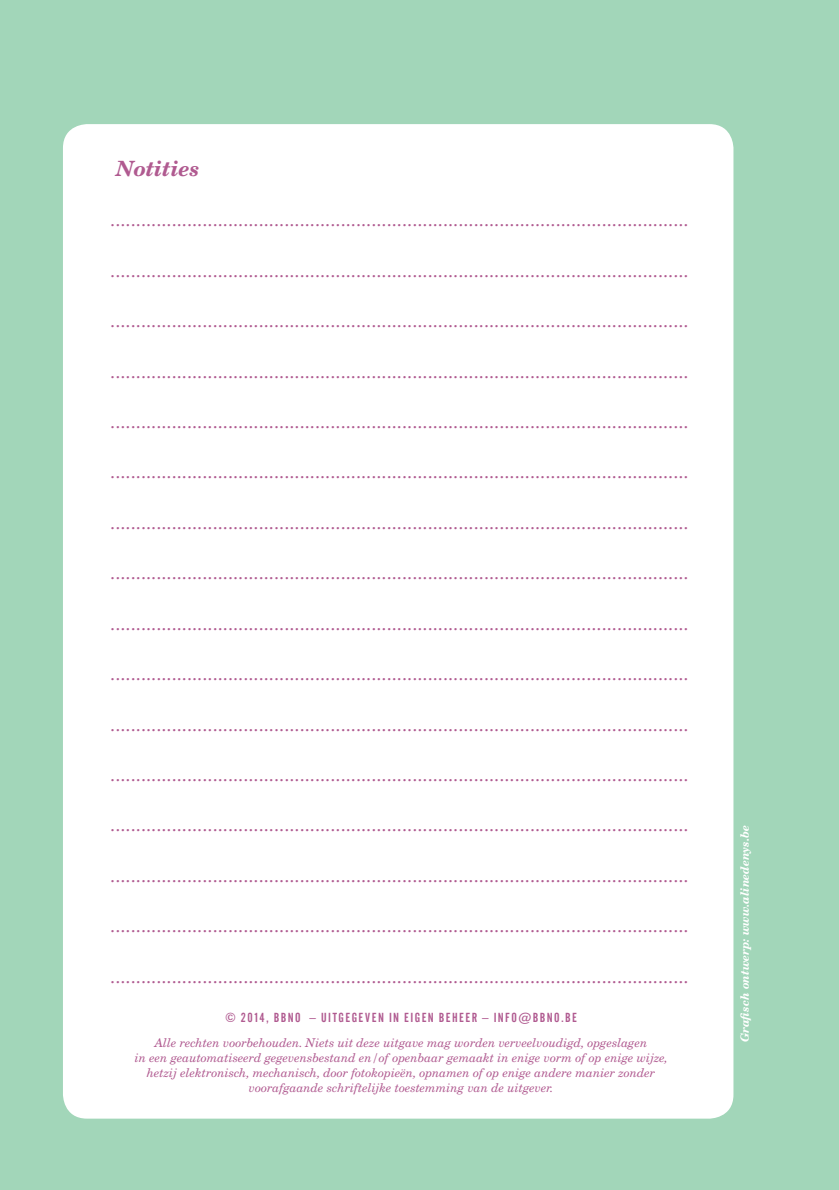
<style>
.page{position:relative;width:839px;height:1190px;background:#fff}
.page>*{position:absolute;margin:0;border:0;box-sizing:border-box;transform-origin:0 0}
.t1{font:italic 700 21px "New Century Schlbk";letter-spacing:-.005em;color:#b05a90}
.t2{font:18.4px "New Century Schlbk";color:#b05a90}
.t3{font:13px "Alternate Gothic No 2 BT";letter-spacing:.115em;color:#b05a90}
.t4{font:italic 12px/15px "New Century Schlbk";color:#b05a90;text-align:center}
.t5{font:italic 700 11.4px "New Century Schlbk";color:#fff}
</style>
<div class="page">
<div style="left:0;top:0;width:838px;height:1189px;background:#a2d6b9"></div>
<div style="left:63px;top:124px;width:670px;height:994px;background:#fff;border-radius:24px"></div>
<p class="t1" style="left:116px;top:155px;width:85px">Notities</p>
<p class="t2" style="left:110px;top:208px;width:580px">.................................................................................................................</p>
<p class="t2" style="left:110px;top:258px;width:580px">.................................................................................................................</p>
<p class="t2" style="left:110px;top:309px;width:580px">.................................................................................................................</p>
<p class="t2" style="left:110px;top:359px;width:580px">.................................................................................................................</p>
<p class="t2" style="left:110px;top:410px;width:580px">.................................................................................................................</p>
<p class="t2" style="left:110px;top:460px;width:580px">.................................................................................................................</p>
<p class="t2" style="left:110px;top:510px;width:580px">.................................................................................................................</p>
<p class="t2" style="left:110px;top:561px;width:580px">.................................................................................................................</p>
<p class="t2" style="left:110px;top:611px;width:580px">.................................................................................................................</p>
<p class="t2" style="left:110px;top:662px;width:580px">.................................................................................................................</p>
<p class="t2" style="left:110px;top:712px;width:580px">.................................................................................................................</p>
<p class="t2" style="left:110px;top:762px;width:580px">.................................................................................................................</p>
<p class="t2" style="left:110px;top:813px;width:580px">.................................................................................................................</p>
<p class="t2" style="left:110px;top:863px;width:580px">.................................................................................................................</p>
<p class="t2" style="left:110px;top:914px;width:580px">.................................................................................................................</p>
<p class="t2" style="left:110px;top:964px;width:580px">.................................................................................................................</p>
<p class="t3" style="left:225px;top:1009px;width:353px">© 2014, BBNO – UITGEGEVEN IN EIGEN BEHEER – INFO@BBNO.BE</p>
<p class="t4" style="left:135px;top:1034px;width:534px">Alle rechten voorbehouden. Niets uit deze uitgave mag worden verveelvoudigd, opgeslagen<br>in een geautomatiseerd gegevensbestand en/of openbaar gemaakt in enige vorm of op enige wijze, hetzij elektronisch, mechanisch, door fotokopieën, opnamen of op enige andere manier zonder voorafgaande schriftelijke toestemming van de uitgever.</p>
<p class="t5" style="left:737px;top:1042px;width:219px;rotate:-90deg">Grafisch ontwerp: www.alinedenys.be</p>
</div>
